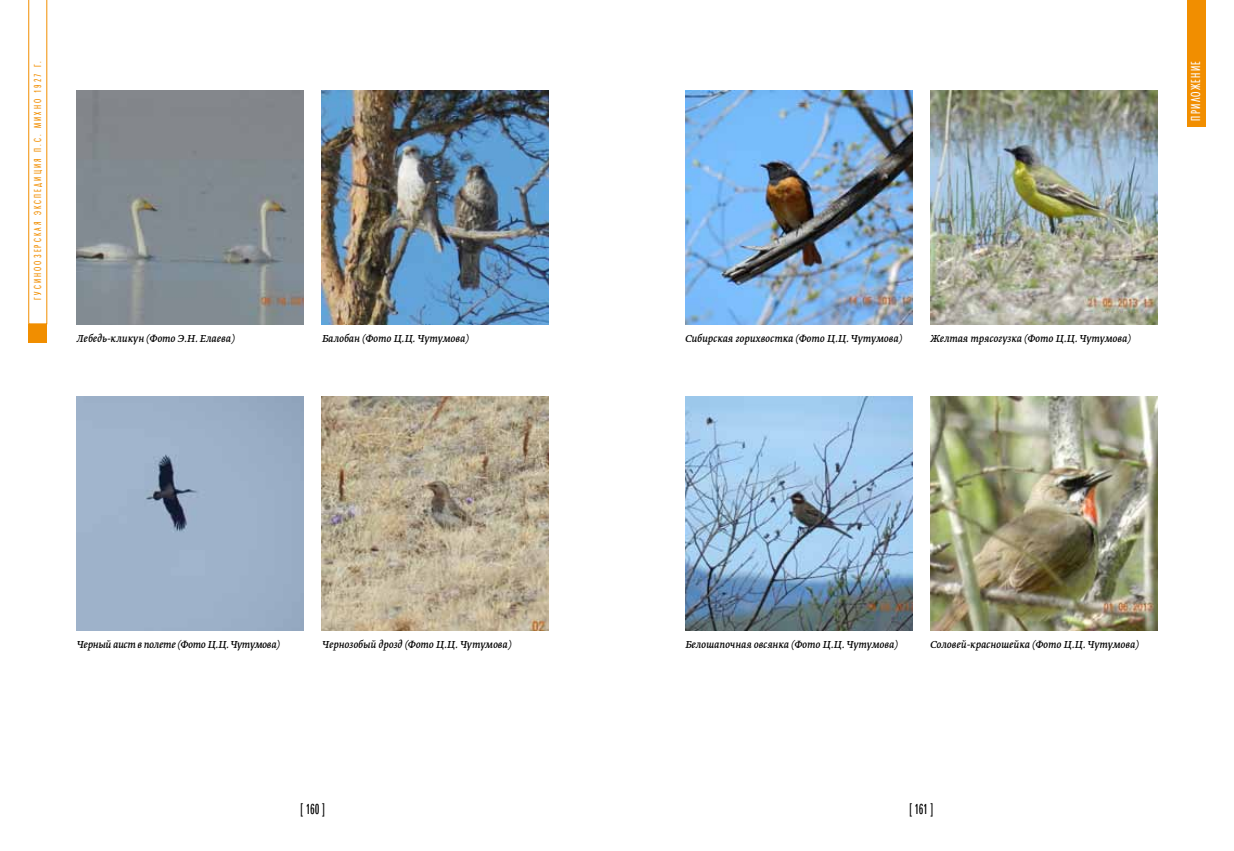
<style>
.page{position:relative;width:1234px;height:851px;background:#fff}
.page>*{position:absolute;margin:0;border:0;box-sizing:border-box;transform-origin:0 0}
.t1{font:15px "Maxima Cyr TCY Ligh Comp";letter-spacing:-.035em;color:#000;scale:.95 1}
.t2{font:13.5px "Maxima Cyr TCY Ligh Comp";letter-spacing:.1em;color:#fff;scale:.95 1}
.t3{font:italic 12px "Greta Text Pro";color:#000;scale:.95 1}
.t4{font:italic 12px "Greta Text Pro";letter-spacing:-.02em;color:#000;scale:.95 1}
.t5{font:10.5px "Maxima Cyr TCY Ligh Comp";letter-spacing:.22em;color:#f18e00;scale:.95 1}
</style>
<div class="page">
<svg style="left:28px;top:0;width:19px;height:324px"></svg>
<div style="left:29px;top:324px;width:18px;height:18px;background:#f18e00"></div>
<div style="left:1186px;top:0;width:18px;height:126px;background:#f18e00"></div>
<img style="left:77px;top:90px;width:227px;height:234px">
<img style="left:322px;top:90px;width:227px;height:234px">
<img style="left:77px;top:396px;width:227px;height:234px">
<img style="left:322px;top:396px;width:227px;height:234px">
<img style="left:685px;top:90px;width:227px;height:234px">
<img style="left:930px;top:90px;width:227px;height:234px">
<img style="left:685px;top:396px;width:227px;height:234px">
<img style="left:930px;top:396px;width:227px;height:234px">
<p class="t5" style="left:32px;top:300px;width:252px;rotate:-90deg">Гусиноозерская экспедиция П.С. Михно 1927 г.</p>
<p class="t2" style="left:1188px;top:121px;width:64px;rotate:-90deg">приложение</p>
<p class="t3" style="left:322px;top:331px;width:156px">Балобан (Фото Ц.Ц. Чутумова)</p>
<p class="t3" style="left:77px;top:331px;width:167px">Лебедь-кликун (Фото Э.Н. Елаева)</p>
<p class="t3" style="left:685px;top:331px;width:230px">Сибирская горихвостка (Фото Ц.Ц. Чутумова)</p>
<p class="t3" style="left:930px;top:331px;width:212px">Желтая трясогузка (Фото Ц.Ц. Чутумова)</p>
<p class="t4" style="left:77px;top:637px;width:215px">Черный аист в полете (Фото Ц.Ц. Чутумова)</p>
<p class="t3" style="left:322px;top:637px;width:201px">Чернозобый дрозд (Фото Ц.Ц. Чутумова)</p>
<p class="t3" style="left:685px;top:637px;width:225px">Белошапочная овсянка (Фото Ц.Ц. Чутумова)</p>
<p class="t3" style="left:930px;top:637px;width:221px">Соловей-красношейка (Фото Ц.Ц. Чутумова)</p>
<p class="t1" style="left:300px;top:801px;width:27px">[ 160 ]</p>
<p class="t1" style="left:909px;top:801px;width:27px">[ 161 ]</p>
</div>
